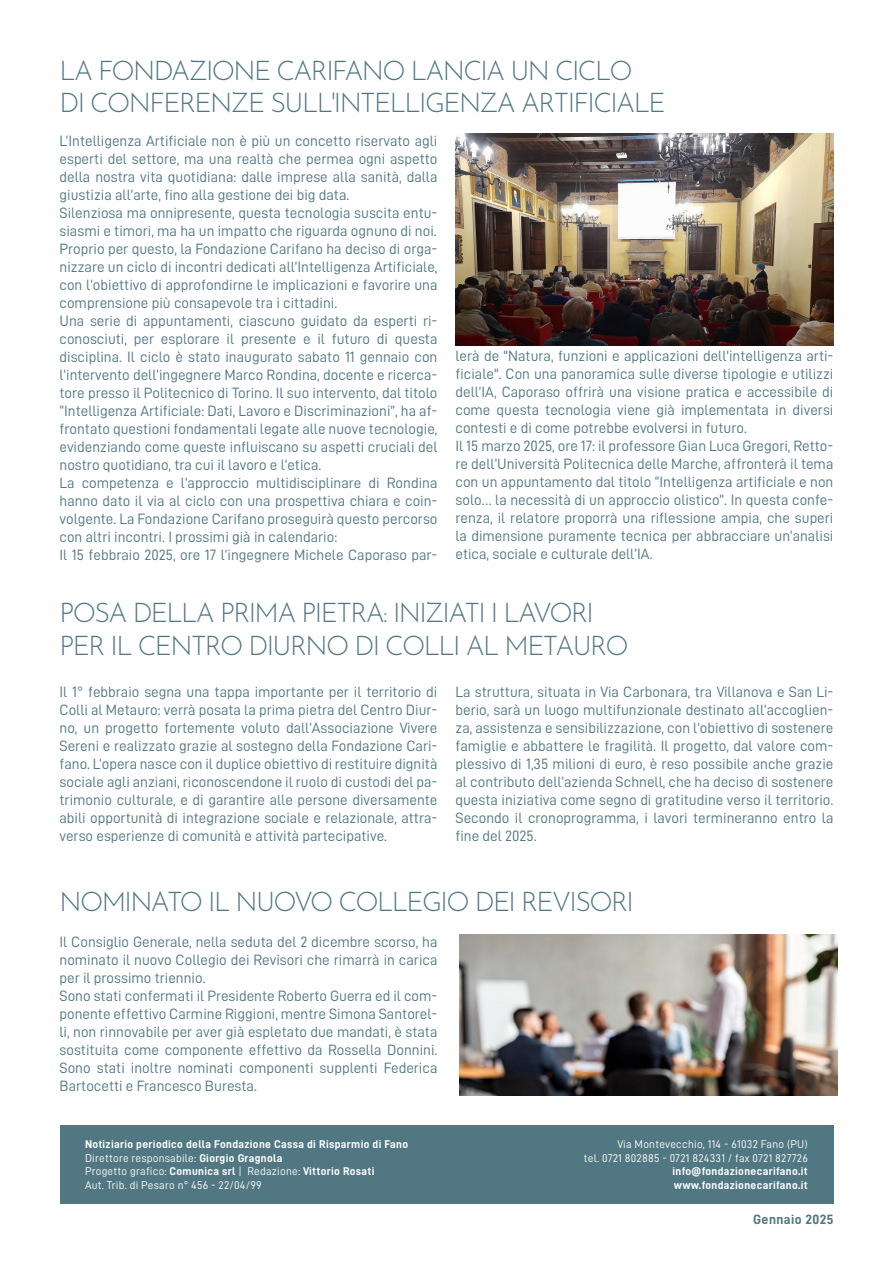
<style>
.page{position:relative;width:893px;height:1263px;background:#fff}
.page>*{position:absolute;margin:0;border:0;box-sizing:border-box;transform-origin:0 0}
.t1{font:300 27px "Josefin Sans";letter-spacing:-.06em;color:#517782}
.t2{font:15px/18px "D DIN";color:#517782;text-align:justify}
.t3{font:13.5px "D DIN Bold";letter-spacing:.03em;color:#517782}
.t4{font:11.25px "D DIN";letter-spacing:.02em;color:#fff}
.t5{font:11.25px "D DIN Bold";letter-spacing:.03em;color:#fff}
.s1{font-family:"D DIN Bold"}
</style>
<div class="page">
<div style="left:60px;top:1125px;width:773px;height:78px;background:#517782"></div>
<img style="left:460px;top:935px;width:378px;height:160px">
<img style="left:455px;top:134px;width:378px;height:211px">
<p class="t1" style="left:60px;top:49px;width:575px">LA FONDAZIONE CARIFANO LANCIA UN CICLO</p>
<p class="t1" style="left:60px;top:82px;width:608px">DI CONFERENZE SULL'INTELLIGENZA ARTIFICIALE</p>
<p class="t2" style="left:60px;top:132px;width:379px">L’Intelligenza Artificiale non è più un concetto riservato agli esperti del settore, ma una realtà che permea ogni aspetto della nostra vita quotidiana: dalle imprese alla sanità, dalla giustizia all’arte, fino alla gestione dei big data.</p>
<p class="t2" style="left:60px;top:204px;width:379px">Silenziosa ma onnipresente, questa tecnologia suscita entu&shy;siasmi e timori, ma ha un impatto che riguarda ognuno di noi.</p>
<p class="t2" style="left:60px;top:240px;width:379px">Proprio per questo, la Fondazione Carifano ha deciso di orga&shy;nizzare un ciclo di incontri dedicati all’Intelligenza Artificiale, con l’obiettivo di approfondirne le implicazioni e favorire una comprensione più consapevole tra i cittadini.</p>
<p class="t2" style="left:60px;top:312px;width:379px">Una serie di appuntamenti, ciascuno guidato da esperti ri&shy;conosciuti, per esplorare il presente e il futuro di questa disciplina. Il ciclo è stato inaugurato sabato 11 gennaio con l’intervento dell’ingegnere Marco Rondina, docente e ricerca&shy;tore presso il Politecnico di Torino. Il suo intervento, dal titolo “Intelligenza Artificiale: Dati, Lavoro e Discriminazioni”, ha af&shy;frontato questioni fondamentali legate alle nuove tecnologie, evidenziando come queste influiscano su aspetti cruciali del nostro quotidiano, tra cui il lavoro e l’etica.</p>
<p class="t2" style="left:60px;top:474px;width:379px">La competenza e l’approccio multidisciplinare di Rondina hanno dato il via al ciclo con una prospettiva chiara e coin&shy;volgente. La Fondazione Carifano proseguirà questo percorso con altri incontri. I prossimi già in calendario:</p>
<p class="t2" style="left:60px;top:546px;width:379px">Il 15 febbraio 2025, ore 17 l’ingegnere Michele Caporaso par-</p>
<p class="t2" style="left:455px;top:347px;width:379px">lerà de "Natura, funzioni e applicazioni dell'intelligenza arti&shy;ficiale". Con una panoramica sulle diverse tipologie e utilizzi dell’IA, Caporaso offrirà una visione pratica e accessibile di come questa tecnologia viene già implementata in diversi contesti e di come potrebbe evolversi in futuro.</p>
<p class="t2" style="left:455px;top:437px;width:379px">Il 15 marzo 2025, ore 17: il professore Gian Luca Gregori, Retto&shy;re dell’Università Politecnica delle Marche, affronterà il tema con un appuntamento dal titolo “Intelligenza artificiale e non solo… la necessità di un approccio olistico”. In questa confe&shy;renza, il relatore proporrà una riflessione ampia, che superi la dimensione puramente tecnica per abbracciare un’analisi etica, sociale e culturale dell’IA.</p>
<p class="t1" style="left:60px;top:592px;width:536px">POSA DELLA PRIMA PIETRA: INIZIATI I LAVORI</p>
<p class="t1" style="left:60px;top:624px;width:571px">PER IL CENTRO DIURNO DI COLLI AL METAURO</p>
<p class="t2" style="left:60px;top:683px;width:379px">Il 1° febbraio segna una tappa importante per il territorio di Colli al Metauro: verrà posata la prima pietra del Centro Diur&shy;no, un progetto fortemente voluto dall’Associazione Vivere Sereni e realizzato grazie al sostegno della Fondazione Cari&shy;fano. L’opera nasce con il duplice obiettivo di restituire dignità sociale agli anziani, riconoscendone il ruolo di custodi del pa&shy;trimonio culturale, e di garantire alle persone diversamente abili opportunità di integrazione sociale e relazionale, attra&shy;verso esperienze di comunità e attività partecipative.</p>
<p class="t2" style="left:455px;top:683px;width:379px">La struttura, situata in Via Carbonara, tra Villanova e San Li&shy;berio, sarà un luogo multifunzionale destinato all’accoglien&shy;za, assistenza e sensibilizzazione, con l’obiettivo di sostenere famiglie e abbattere le fragilità. Il progetto, dal valore com&shy;plessivo di 1,35 milioni di euro, è reso possibile anche grazie al contributo dell’azienda Schnell, che ha deciso di sostenere questa iniziativa come segno di gratitudine verso il territorio.<br>Secondo il cronoprogramma, i lavori termineranno entro la fine del 2025.</p>
<p class="t1" style="left:60px;top:880px;width:576px">NOMINATO IL NUOVO COLLEGIO DEI REVISORI</p>
<p class="t2" style="left:60px;top:933px;width:379px">Il Consiglio Generale, nella seduta del 2 dicembre scorso, ha nominato il nuovo Collegio dei Revisori che rimarrà in carica per il prossimo triennio.</p>
<p class="t2" style="left:60px;top:987px;width:379px">Sono stati confermati il Presidente Roberto Guerra ed il com&shy;ponente effettivo Carmine Riggioni, mentre Simona Santorel&shy;li, non rinnovabile per aver già espletato due mandati, è stata sostituita come componente effettivo da Rossella Donnini.<br>Sono stati inoltre nominati componenti supplenti Federica Bartocetti e Francesco Buresta.</p>
<p class="t5" style="left:85px;top:1138px;width:325px">Notiziario periodico della Fondazione Cassa di Risparmio di Fano</p>
<p class="t4" style="left:85px;top:1151px;width:199px">Direttore responsabile: <span class="s1">Giorgio Gragnola</span></p>
<p class="t4" style="left:85px;top:1165px;width:291px">Progetto grafico: <span class="s1">Comunica srl</span> | Redazione: <span class="s1">Vittorio Rosati</span></p>
<p class="t4" style="left:85px;top:1178px;width:178px">Aut. Trib. di Pesaro n° 456 - 22/04/99</p>
<p class="t4" style="left:617px;top:1138px;width:192px">Via Montevecchio, 114 - 61032 Fano (PU)</p>
<p class="t4" style="left:584px;top:1151px;width:225px">tel. 0721 802885 - 0721 824331 / fax 0721 827726</p>
<p class="t5" style="left:672px;top:1165px;width:137px">info@fondazionecarifano.it</p>
<p class="t5" style="left:674px;top:1178px;width:136px">www.fondazionecarifano.it</p>
<p class="t3" style="left:753px;top:1212px;width:82px">Gennaio 2025</p>
</div>
